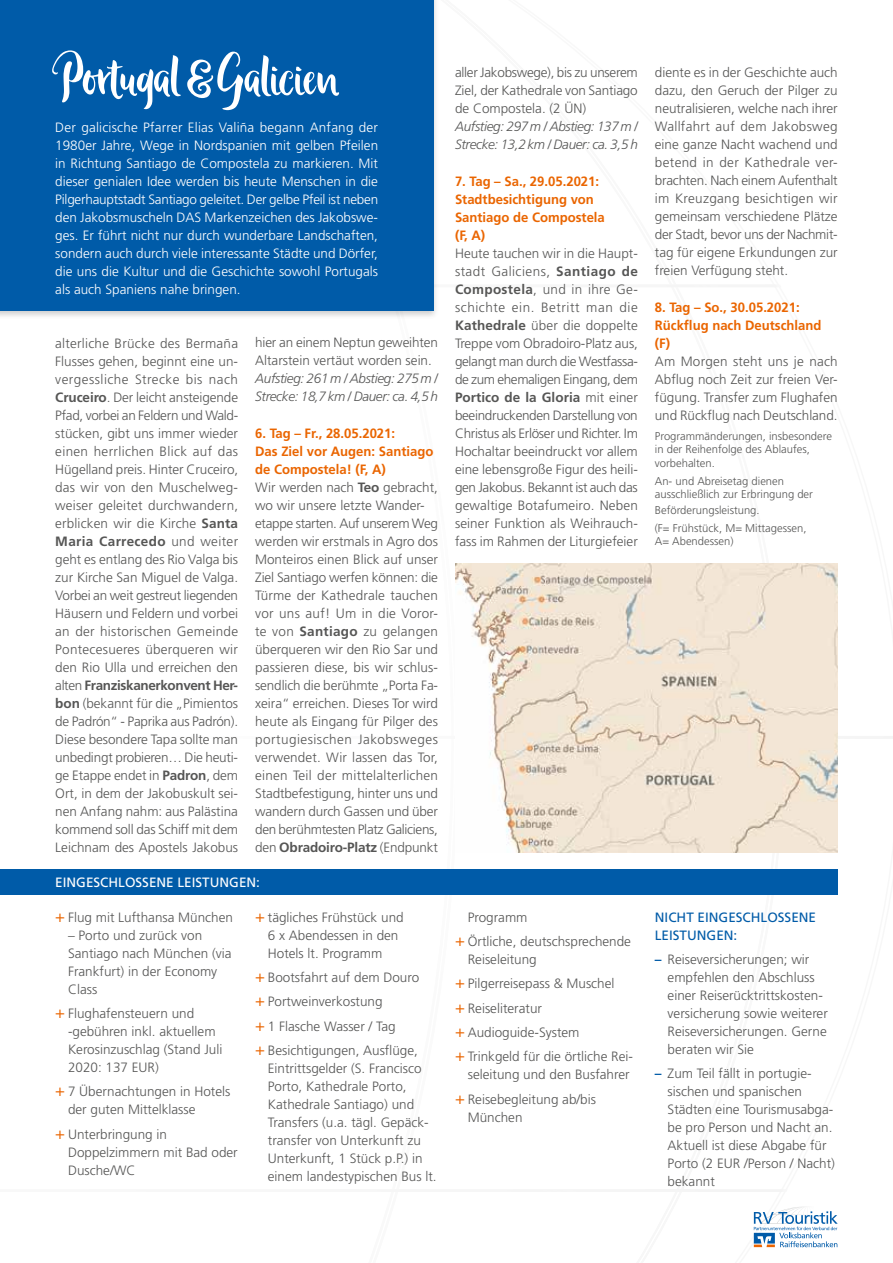
<style>
.page{position:relative;width:893px;height:1263px;background:#fff}
.page>*{position:absolute;margin:0;border:0;box-sizing:border-box;transform-origin:0 0}
.t1{font:75px "Fontbox Lemonade Stand";color:#fff}
.t2{font:300 13.5px/18px "Frutiger LT Pro";color:#565655}
.t3{font:300 13.5px/18px "Frutiger LT Pro";color:#fff;text-align:justify}
.t4{font:700 13.5px/18px "Frutiger LT Pro";color:#ea6500}
.t5{font:italic 300 13.5px/18px "Frutiger LT Pro";letter-spacing:-.025em;color:#565655}
.t6{font:13.5px/18px "Frutiger LT Pro";color:#005ba8}
.t7{font:13.5px "Frutiger LT Pro";color:#fff}
.t8{font:300 11.25px/13.5px "Frutiger LT Pro";color:#565655}
.s1{font-weight:700}
.s2{font-weight:700;color:#ea6500}
.s3{font-size:16.5px;color:#ea6500}
.s4{font-family:"Frutiger";font-weight:700;color:#005ba8}
</style>
<div class="page">
<svg style="left:695px;top:1190px;width:143px;height:58px"></svg>
<div style="left:0;top:0;width:440px;height:319px;background:#000;opacity:.2"></div>
<div style="left:0;top:0;width:434px;height:310px;background:#005ba8"></div>
<img style="left:455px;top:564px;width:383px;height:289px">
<div style="left:0;top:869px;width:838px;height:26px;background:#005ba8"></div>
<h1 class="t1" style="left:55px;top:35px;width:285px">Portugal &amp; Galicien</h1>
<p class="t3" style="left:55px;top:118px;width:324px">Der galicische Pfarrer Elias Valiña begann Anfang der 1980er Jahre, Wege in Nordspanien mit gelben Pfeilen in Richtung Santiago de Compostela zu markieren. Mit dieser genialen Idee werden bis heute Menschen in die Pilgerhauptstadt Santiago geleitet. Der gelbe Pfeil ist neben den Jakobsmuscheln DAS Markenzeichen des Jakobswe&shy;ges. Er führt nicht nur durch wunderbare Landschaften, sondern auch durch viele interessante Städte und Dörfer, die uns die Kultur und die Geschichte sowohl Portugals als auch Spaniens nahe bringen.</p>
<p class="t2" style="left:55px;top:334px;width:184px;text-align:justify">alterliche Brücke des Bermaña Flusses gehen, beginnt eine un&shy;vergessliche Strecke bis nach <span class="s1">Cruceiro</span>. Der leicht ansteigende Pfad, vorbei an Feldern und Wald&shy;stücken, gibt uns immer wieder einen herrlichen Blick auf das Hügelland preis. Hinter Cruceiro, das wir von den Muschelweg&shy;weiser geleitet durchwandern, erblicken wir die Kirche <span class="s1">Santa Maria Carrecedo</span> und weiter geht es entlang des Rio Valga bis zur Kirche San Miguel de Valga.<br>Vorbei an weit gestreut liegenden Häusern und Feldern und vorbei an der historischen Gemeinde Pontecesueres überqueren wir den Rio Ulla und erreichen den alten <span class="s1">Franziskanerkonvent Her&shy;bon</span> (bekannt für die „Pimientos de Padrón“ - Paprika aus Padrón).<br>Diese besondere Tapa sollte man unbedingt probieren… Die heuti&shy;ge Etappe endet in <span class="s1">Padron</span>, dem Ort, in dem der Jakobuskult sei&shy;nen Anfang nahm: aus Palästina kommend soll das Schiff mit dem Leichnam des Apostels Jakobus</p>
<p class="t2" style="left:255px;top:334px;width:184px">hier an einem Neptun geweihten<br>Altarstein vertäut worden sein.</p>
<p class="t5" style="left:255px;top:370px;width:184px">Aufstieg: 261m / Abstieg: 275m /<br>Strecke: 18,7km / Dauer: ca. 4,5h</p>
<p class="t2" style="left:255px;top:424px;width:184px"><span class="s2">6. Tag – Fr., 28.05.2021:<br>Das Ziel vor Augen: Santiago de Compostela! (F, A)<br></span>Wir werden nach <span class="s1">Teo</span> gebracht, wo wir unsere letzte Wander&shy;etappe starten. Auf unserem Weg werden wir erstmals in Agro dos<br>Monteiros einen Blick auf unser<br>Ziel Santiago werfen können: die<br>Türme der Kathedrale tauchen vor uns auf! Um in die Voror&shy;te von <span class="s1">Santiago</span> zu gelangen überqueren wir den Rio Sar und passieren diese, bis wir schlus&shy;sendlich die berühmte „Porta Fa&shy;xeira“ erreichen. Dieses Tor wird heute als Eingang für Pilger des portugiesischen Jakobsweges verwendet. Wir lassen das Tor, einen Teil der mittelalterlichen<br>Stadtbefestigung, hinter uns und wandern durch Gassen und über den berühmtesten Platz Galiciens, den <span class="s1">Obradoiro-Platz</span> (Endpunkt</p>
<p class="t7" style="left:55px;top:874px;width:206px">EINGESCHLOSSENE LEISTUNGEN:</p>
<p class="t2" style="left:55px;top:908px;width:179px"><span class="s3">+</span> Flug mit Lufthansa München</p>
<p class="t2" style="left:68px;top:926px;width:165px">– Porto und zurück von<br>Santiago nach München (via<br>Frankfurt) in der Economy<br>Class</p>
<p class="t2" style="left:68px;top:1004px;width:156px;text-indent:-13px"><span class="s3">+</span> Flughafensteuern und -gebühren inkl. aktuellem<br>Kerosinzuschlag (Stand Juli<br>2020: 137 EUR)</p>
<p class="t2" style="left:68px;top:1083px;width:164px;text-indent:-13px"><span class="s3">+</span> 7 Übernachtungen in Hotels der guten Mittelklasse</p>
<p class="t2" style="left:68px;top:1125px;width:171px;text-indent:-13px"><span class="s3">+</span> Unterbringung in<br>Doppelzimmern mit Bad oder<br>Dusche/WC</p>
<p class="t2" style="left:268px;top:908px;width:137px;text-indent:-13px"><span class="s3">+</span> tägliches Frühstück und<br>6 x Abendessen in den<br>Hotels lt. Programm</p>
<p class="t2" style="left:255px;top:965px;width:166px;line-height:24.5px"><span class="s3">+</span> Bootsfahrt auf dem Douro <span class="s3">+</span> Portweinverkostung<br><span class="s3">+</span> 1 Flasche Wasser / Tag<br><span class="s3">+</span> Besichtigungen, Ausflüge,</p>
<p class="t2" style="left:268px;top:1059px;width:170px">Eintrittsgelder (S. Francisco<br>Porto, Kathedrale Porto,<br>Kathedrale Santiago) und<br>Transfers (u.a. tägl. Gepäck&shy;transfer von Unterkunft zu<br>Unterkunft, 1 Stück p.P.) in einem landestypischen Bus lt.</p>
<p class="t2" style="left:455px;top:64px;width:184px;text-align:justify">aller Jakobswege), bis zu unserem Ziel, der Kathedrale von Santiago de Compostela. (2 ÜN)</p>
<p class="t5" style="left:455px;top:118px;width:184px">Aufstieg: 297m / Abstieg: 137m /<br>Strecke: 13,2km / Dauer: ca. 3,5h</p>
<p class="t4" style="left:455px;top:172px;width:151px">7. Tag – Sa., 29.05.2021:<br>Stadtbesichtigung von<br>Santiago de Compostela (F, A)</p>
<p class="t2" style="left:455px;top:244px;width:184px;text-align:justify">Heute tauchen wir in die Haupt&shy;stadt Galiciens, <span class="s1">Santiago de Compostela</span>, und in ihre Ge&shy;schichte ein. Betritt man die <span class="s1">Kathedrale</span> über die doppelte Treppe vom Obradoiro-Platz aus, gelangt man durch die Westfassa&shy;de zum ehemaligen Eingang, dem <span class="s1">Portico de la Gloria</span> mit einer beeindruckenden Darstellung von Christus als Erlöser und Richter. Im Hochaltar beeindruckt vor allem eine lebensgroße Figur des heili&shy;gen Jakobus. Bekannt ist auch das gewaltige Botafumeiro. Neben seiner Funktion als Weihrauch&shy;fass im Rahmen der Liturgiefeier</p>
<p class="t2" style="left:455px;top:905px;width:178px;line-height:24.5px;text-indent:13px">Programm<br><span class="s3">+</span> Örtliche, deutschsprechende</p>
<p class="t2" style="left:455px;top:947px;width:180px;line-height:24.5px;text-indent:13px">Reiseleitung<br><span class="s3">+</span> Pilgerreisepass &amp; Muschel<br><span class="s3">+</span> Reiseliteratur<br><span class="s3">+</span> Audioguide-System<br><span class="s3">+</span> Trinkgeld für die örtliche Rei-</p>
<p class="t2" style="left:455px;top:1063px;width:176px;line-height:24.5px;text-indent:13px">seleitung und den Busfahrer <span class="s3">+</span> Reisebegleitung ab/bis</p>
<p class="t2" style="left:468px;top:1108px;width:56px">München</p>
<p class="t2" style="left:655px;top:64px;width:184px;text-align:justify">diente es in der Geschichte auch dazu, den Geruch der Pilger zu neutralisieren, welche nach ihrer Wallfahrt auf dem Jakobsweg eine ganze Nacht wachend und betend in der Kathedrale ver&shy;brachten. Nach einem Aufenthalt im Kreuzgang besichtigen wir gemeinsam verschiedene Plätze der Stadt, bevor uns der Nachmit&shy;tag für eigene Erkundungen zur freien Verfügung steht.</p>
<p class="t4" style="left:655px;top:298px;width:168px">8. Tag – So., 30.05.2021:<br>Rückflug nach Deutschland (F)</p>
<p class="t2" style="left:655px;top:352px;width:184px;text-align:justify">Am Morgen steht uns je nach Abflug noch Zeit zur freien Ver&shy;fügung. Transfer zum Flughafen und Rückflug nach Deutschland.</p>
<p class="t8" style="left:655px;top:429px;width:179px">Programmänderungen, insbesondere in der Reihenfolge des Ablaufes, vorbehalten.</p>
<p class="t8" style="left:655px;top:474px;width:160px">An- und Abreisetag dienen ausschließlich zur Erbringung der</p>
<p class="t8" style="left:655px;top:501px;width:153px;line-height:17.7px">Beförderungsleistung.<br>(F= Frühstück, M= Mittagessen,</p>
<p class="t8" style="left:655px;top:534px;width:80px">A= Abendessen)</p>
<p class="t6" style="left:655px;top:908px;width:163px">NICHT EINGESCHLOSSENE<br>LEISTUNGEN:</p>
<p class="t2" style="left:668px;top:950px;width:162px;text-indent:-13px"><span class="s4">–</span> Reiseversicherungen; wir empfehlen den Abschluss einer Reiserücktrittskosten&shy;versicherung sowie weiterer<br>Reiseversicherungen. Gerne beraten wir Sie</p>
<p class="t2" style="left:668px;top:1065px;width:169px;text-indent:-13px"><span class="s4">–</span> Zum Teil fällt in portugie&shy;sischen und spanischen<br>Städten eine Tourismusabga&shy;be pro Person und Nacht an.<br>Aktuell ist diese Abgabe für<br>Porto (2 EUR /Person / Nacht) bekannt</p>
</div>
